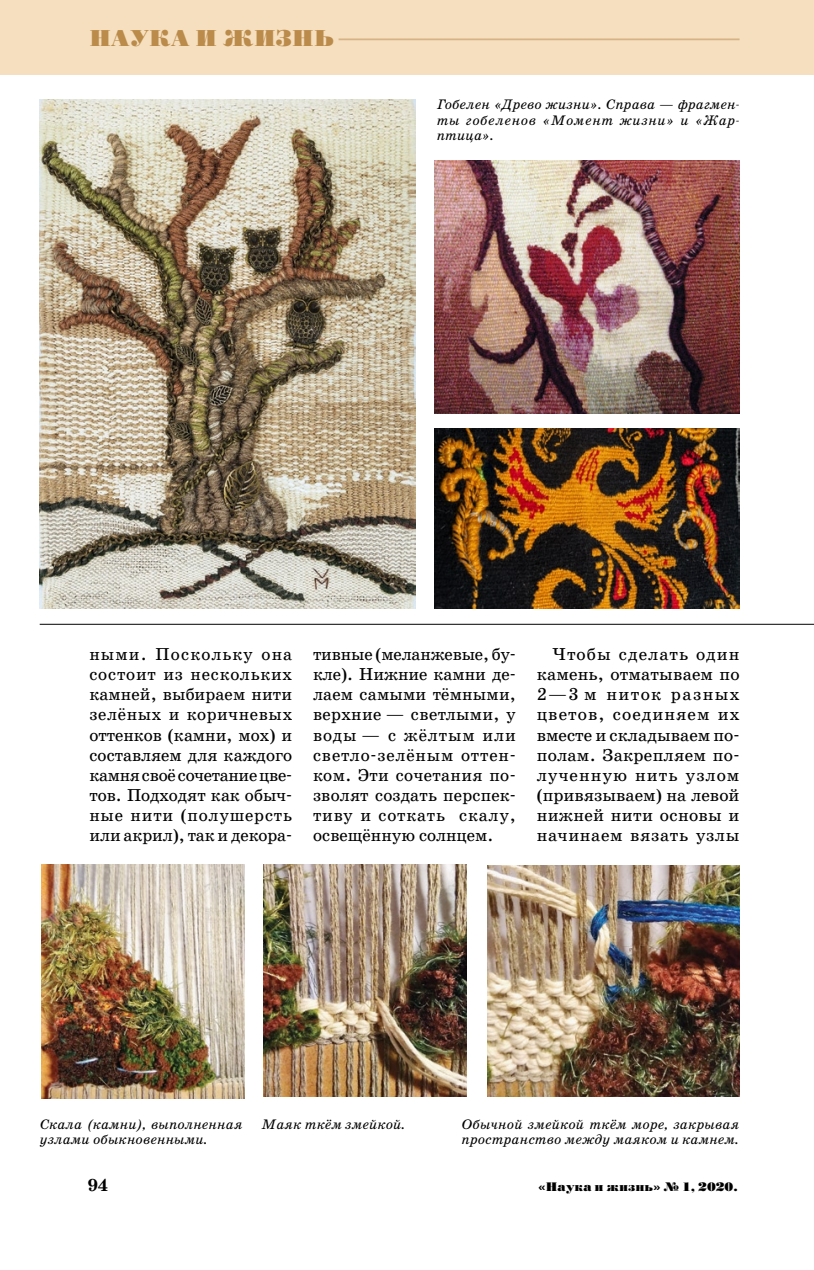
<style>
.page{position:relative;width:814px;height:1270px;background:#fff}
.page>*{position:absolute;margin:0;border:0;box-sizing:border-box;transform-origin:0 0}
.t1{font:22.75px "Standard Poster";letter-spacing:.135em;color:#ba8b4a}
.t2{font:17.5px/20.1px "School";letter-spacing:.01em;color:#000;text-align:justify}
.t3{font:700 17.5px "School";color:#000}
.t4{font:italic 14px/15.8px "School";color:#000}
.t5{font:12.25px "Standard Poster";color:#000}
</style>
<div class="page">
<div style="left:0;top:0;width:814px;height:75px;background:#f6dfbe"></div>
<hr style="left:338px;top:38px;width:401px;height:2px;background:#d5b385">
<img style="left:487px;top:865px;width:252px;height:232px">
<img style="left:40px;top:99px;width:376px;height:509px">
<img style="left:434px;top:160px;width:305px;height:254px">
<hr style="left:40px;top:624px;width:774px;height:1px;background:#000">
<img style="left:263px;top:865px;width:203px;height:232px">
<img style="left:41px;top:865px;width:203px;height:234px">
<img style="left:434px;top:428px;width:305px;height:180px">
<p class="t1" style="left:89px;top:25px;width:246px">Наука и жизнь</p>
<p class="t4" style="left:437px;top:97px;width:304px;text-align:justify">Гобелен «Древо жизни». Справа — фрагмен&shy;ты гобеленов «Момент жизни» и «Жар&shy;птица».</p>
<p class="t2" style="left:89px;top:644px;width:204px">ными. Поскольку она состоит из нескольких камней, выбираем нити зелёных и коричневых оттенков (камни, мох) и составляем для каждого камня своё сочетание цве&shy;тов. Подходят как обыч&shy;ные нити (полушерсть или акрил), так и декора-</p>
<p class="t2" style="left:313px;top:644px;width:204px">тивные (меланжевые, бу&shy;кле). Нижние камни де&shy;лаем самыми тёмными, верхние — светлыми, у воды — с жёлтым или светло-зелёным оттен&shy;ком. Эти сочетания по&shy;зволят создать перспек&shy;тиву и соткать скалу, освещённую солнцем.</p>
<p class="t2" style="left:536px;top:644px;width:204px;text-indent:16px">Чтобы сделать один камень, отматываем по 2—3 м ниток разных цветов, соединяем их вместе и складываем по&shy;полам. Закрепляем по&shy;лученную нить узлом (привязываем) на левой нижней нити основы и начинаем вязать узлы</p>
<p class="t4" style="left:40px;top:1116px;width:204px">Скала (камни), выполненная</p>
<p class="t4" style="left:262px;top:1116px;width:145px">Маяк ткём змейкой.</p>
<p class="t4" style="left:40px;top:1132px;width:170px">узлами обыкновенными.</p>
<p class="t4" style="left:461px;top:1116px;width:279px">Обычной змейкой ткём море, закрывая пространство между маяком и камнем.</p>
<p class="t3" style="left:88px;top:1174px;width:22px">94</p>
<p class="t5" style="left:538px;top:1179px;width:201px">«Наука и жизнь» № 1, 2020.</p>
</div>
